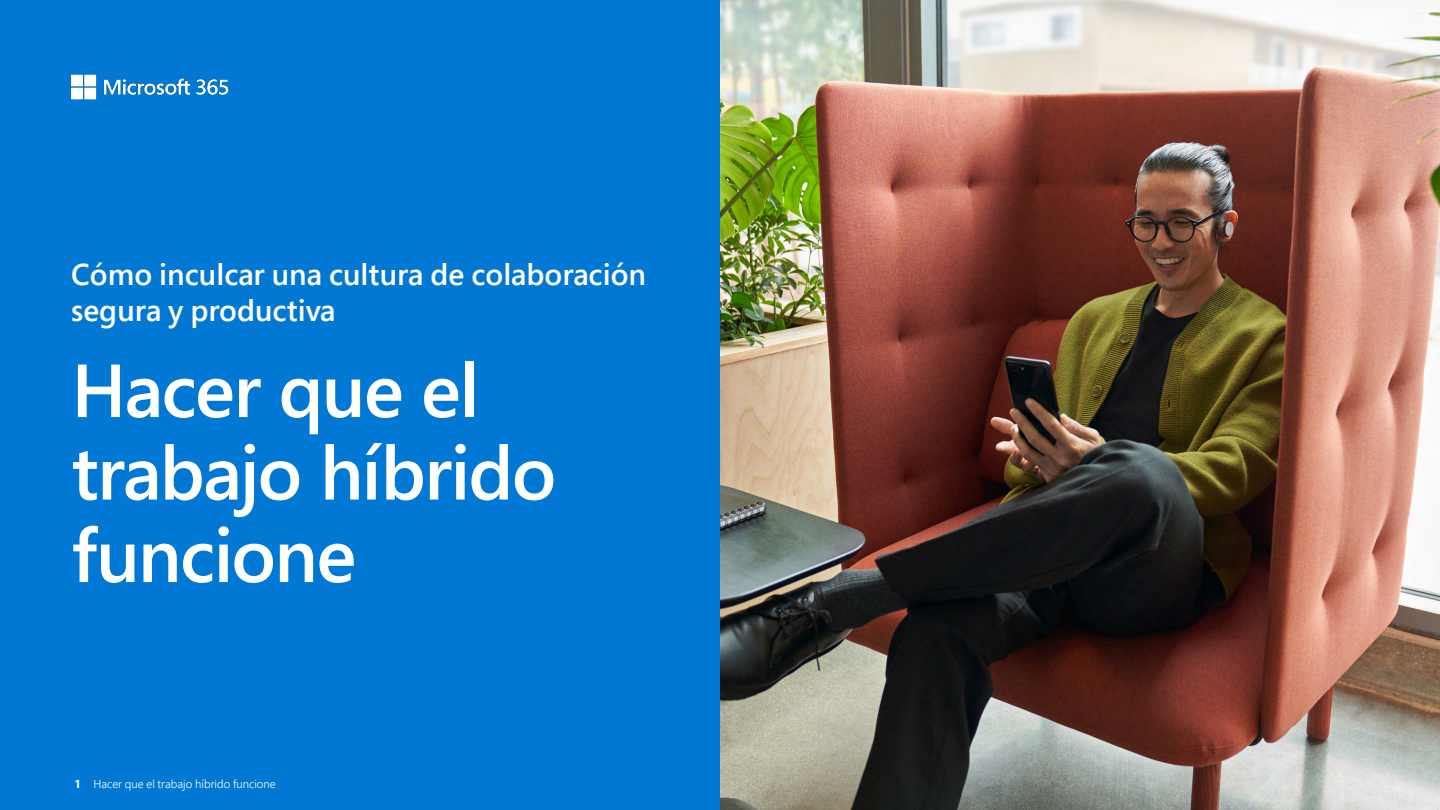
<style>
.page{position:relative;width:1440px;height:810px;background:#fff}
.page>*{position:absolute;margin:0;border:0;box-sizing:border-box;transform-origin:0 0}
.t1{font:600 75px/82.5px "Segoe Pro";letter-spacing:-.025em;color:#fff}
.t2{font:600 30px/36px "Segoe Pro";color:#fff}
.t3{font:300 11.55px "Segoe Pro";color:#fff}
.s1{font-weight:700}
</style>
<div class="page">
<div style="left:0;top:0;width:724px;height:810px;background:#0078d4"></div>
<img style="left:70px;top:74px;width:159px;height:26px">
<img style="left:720px;top:0;width:720px;height:810px">
<p class="t2" style="left:71px;top:256px;width:576px">Cómo inculcar una cultura de colaboración segura y productiva</p>
<h1 class="t1" style="left:71px;top:347px;width:487px">Hacer que el trabajo híbrido funcione</h1>
<p class="t3" style="left:75px;top:775px;width:202px"><span class="s1">1</span> Hacer que el trabajo híbrido funcione</p>
</div>
